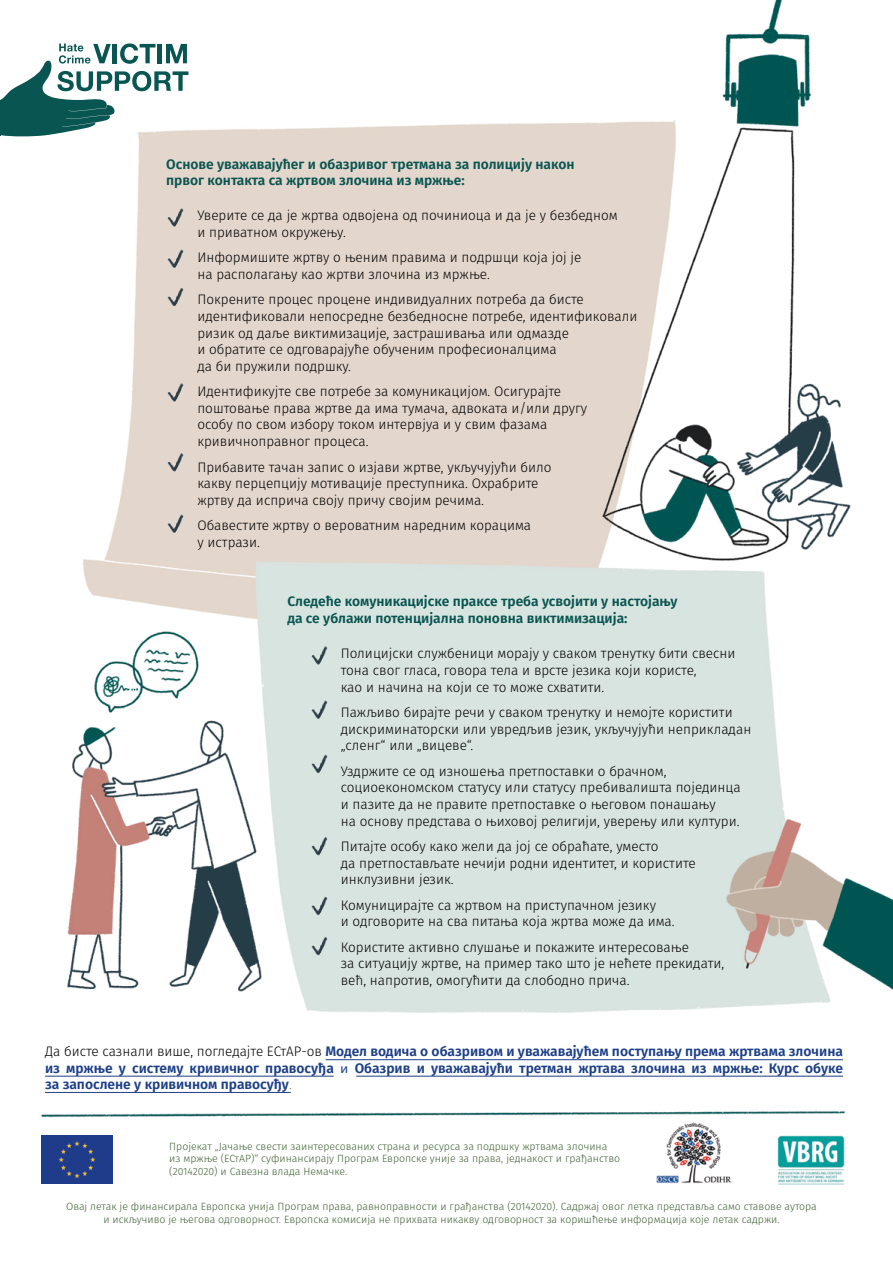
<style>
.page{position:relative;width:893px;height:1263px;background:#fff}
.page>*{position:absolute;margin:0;border:0;box-sizing:border-box;transform-origin:0 0}
.t1{font:300 13.8px/16.5px "Fira Sans";color:#000}
.t2{font:600 13.8px/16.5px "Fira Sans";color:#1d3f87;text-align:justify}
.t3{font:600 13.8px/16.5px "Fira Sans";color:#095551}
.t4{font:300 10.5px/12.6px "Fira Sans";color:#3f6135}
.s1{font-weight:300;color:#000}
.s2{font-family:"Myriad Pro";font-weight:400}
.s3{font-family:"Eina 01";font-weight:300;color:#425d30}
</style>
<div class="page">
<img style="left:41px;top:0;width:852px;height:1184px">
<img style="left:652px;top:1118px;width:80px;height:66px">
<img style="left:776px;top:1135px;width:70px;height:50px">
<img style="left:41px;top:1135px;width:72px;height:48px">
<svg style="left:0;top:43px;width:188px;height:94px"></svg>
<hr style="left:326px;top:1059px;width:517px;height:1px;background:#1d3f87">
<hr style="left:356px;top:1076px;width:487px;height:1px;background:#1d3f87">
<hr style="left:45px;top:1076px;width:289px;height:1px;background:#1d3f87">
<hr style="left:45px;top:1092px;width:246px;height:1px;background:#1d3f87">
<div style="left:156px;top:194px;width:41px;height:42px;background:#e3d6cc"></div>
<img style="left:156px;top:236px;width:41px;height:38px">
<div style="left:156px;top:274px;width:41px;height:46px;background:#e3d6cc"></div>
<div style="left:156px;top:369px;width:41px;height:46px;background:#e3d6cc"></div>
<div style="left:156px;top:439px;width:41px;height:46px;background:#e3d6cc"></div>
<div style="left:156px;top:501px;width:41px;height:45px;background:#e3d6cc"></div>
<div style="left:300px;top:632px;width:41px;height:46px;background:#d8e4e0"></div>
<div style="left:300px;top:823px;width:41px;height:46px;background:#d8e4e0"></div>
<div style="left:300px;top:883px;width:41px;height:40px;background:#d8e4e0"></div>
<div style="left:300px;top:923px;width:41px;height:46px;background:#d8e4e0"></div>
<div style="left:300px;top:687px;width:41px;height:45px;background:#d8e4e0"></div>
<div style="left:300px;top:741px;width:41px;height:46px;background:#d8e4e0"></div>
<hr style="left:0;top:100px;width:1px;height:35px;background:#095551">
<p class="t3" style="left:166px;top:155px;width:410px">Основе уважавајућег и обазривог третмана за полицију након првог контакта са жртвом злочина из мржње:</p>
<p class="t1" style="left:197px;top:207px;width:422px">Уверите се да је жртва одвојена од починиоца и да је у безбедном и приватном окружењу.</p>
<p class="t1" style="left:197px;top:249px;width:386px">Информишите жртву о њеним правима и подршци која јој је на располагању као жртви злочина из мржње.</p>
<p class="t1" style="left:197px;top:291px;width:442px">Покрените процес процене индивидуалних потреба да бисте идентификовали непосредне безбедносне потребе, идентификовали ризик од даље виктимизације, застрашивања или одмазде<br>и обратите се одговарајуће обученим професионалцима<br>да би пружили подршку.</p>
<p class="t1" style="left:197px;top:383px;width:391px">Идентификујте све потребе за комуникацијом. Осигурајте поштовање права жртве да има тумача, адвоката и/или другу особу по свом избору током интервјуа и у свим фазама кривичноправног процеса.</p>
<p class="t1" style="left:197px;top:458px;width:356px">Прибавите тачан запис о изјави жртве, укључујући било какву перцепцију мотивације преступника. Охрабрите жртву да исприча своју причу својим речима.</p>
<p class="t1" style="left:197px;top:517px;width:335px">Обавестите жртву о вероватним наредним корацима у истрази.</p>
<p class="t3" style="left:287px;top:592px;width:392px">Следеће комуникацијске праксе треба усвојити у настојању да се ублажи потенцијална поновна виктимизација:</p>
<p class="t1" style="left:341px;top:645px;width:396px">Полицијски службеници морају у сваком тренутку бити свесни тона свог гласа, говора тела и врсте језика који користе,<br>као и начина на који се то може схватити.</p>
<p class="t1" style="left:341px;top:704px;width:412px">Пажљиво бирајте речи у сваком тренутку и немојте користити дискриминаторски или увредљив језик, укључујући неприкладан „сленг“ или „вицеве“.</p>
<p class="t1" style="left:341px;top:763px;width:401px">Уздржите се од изношења претпоставки о брачном, социоекономском статусу или статусу пребивалишта појединца и пазите да не правите претпоставке о његовом понашању<br>на основу представа о њиховој религији, уверењу или култури.</p>
<p class="t1" style="left:341px;top:838px;width:357px">Питајте особу како жели да јој се обраћате, уместо<br>да претпостављате нечији родни идентитет, и користите инклузивни језик.</p>
<p class="t1" style="left:341px;top:897px;width:335px">Комуницирајте са жртвом на приступачном језику<br>и одговорите на сва питања која жртва може да има.</p>
<p class="t1" style="left:341px;top:939px;width:385px">Користите активно слушање и покажите интересовање<br>за ситуацију жртве, на пример тако што је нећете прекидати, већ, напротив, омогућити да слободно прича.</p>
<p class="t2" style="left:45px;top:1042px;width:799px"><span class="s1">Да бисте сазнали више, погледајте ЕСтАР-ов</span> Модел водича о обазривом и уважавајућем поступању према жртвама злочина из мржње у систему кривичног правосуђа <span class="s2">и</span> Обазрив и уважавајући третман жртава злочина из мржње: Курс обуке за запослене у кривичном правосуђу<span class="s3">.</span></p>
<p class="t4" style="left:169px;top:1140px;width:452px">Пројекат „Јачање свести заинтересованих страна и ресурса за подршку жртвама злочина из мржње (ЕСтАР)“ суфинансирају Програм Европске уније за права, једнакост и грађанство (20142020) и Савезна влада Немачке.</p>
<p class="t4" style="left:66px;top:1200px;width:752px;text-align:center">Овај летак је финансирала Европска унија Програм права, равноправности и грађанства (20142020). Садржај овог летка представља само ставове аутора и искључиво је његова одговорност. Европска комисија не прихвата никакву одговорност за коришћење информација које летак садржи.</p>
</div>
